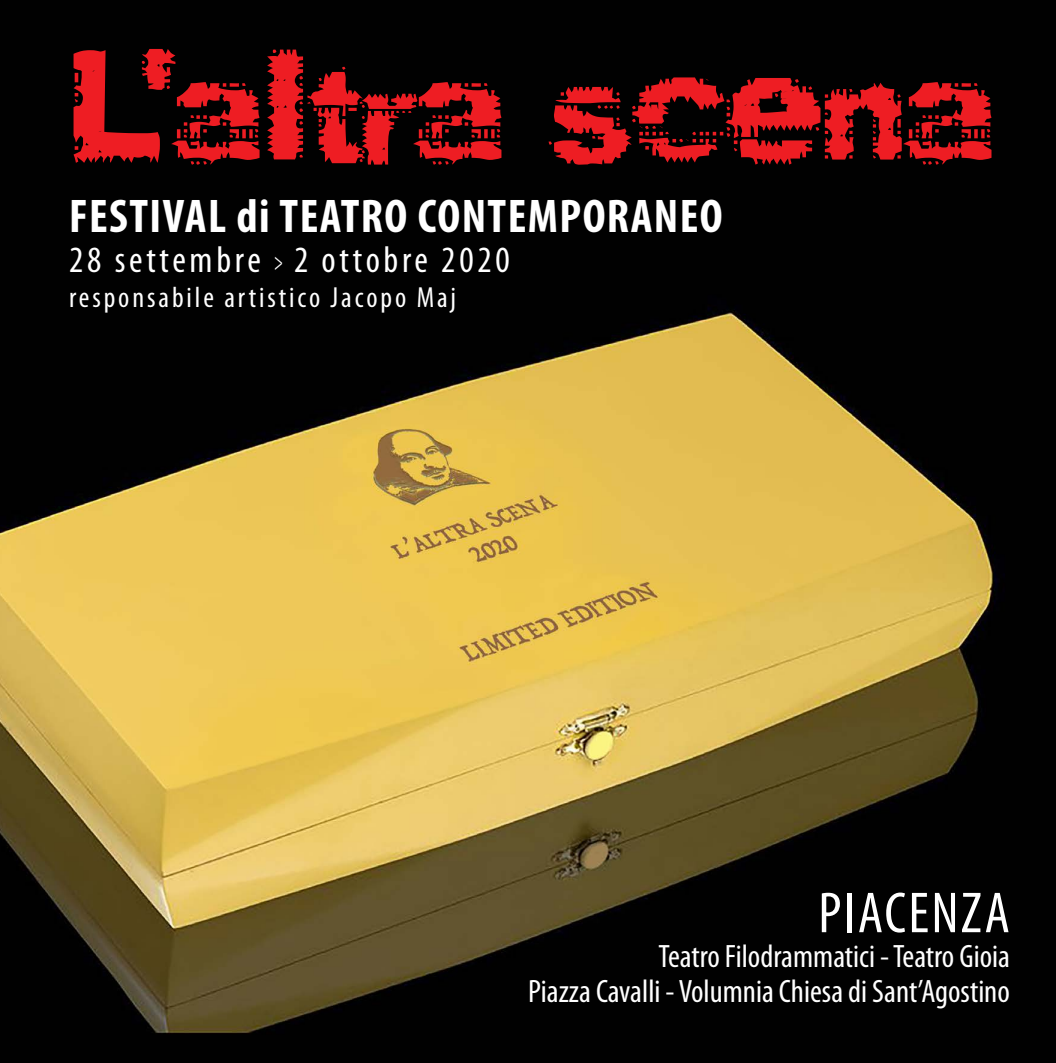
<style>
.page{position:relative;width:1056px;height:1063px;background:#fff}
.page>*{position:absolute;margin:0;border:0;box-sizing:border-box;transform-origin:0 0}
.t1{font:125px "Prefix";letter-spacing:-.08em;color:#ee1d23}
.t2{font:condensed 58.25px "Myriad Pro";letter-spacing:.04em;color:#fff}
.t3{font:700 condensed 47.5px "Myriad Pro";letter-spacing:.03em;color:#fff}
.t4{font:condensed 37.25px "Myriad Pro";letter-spacing:.1em;color:#fff}
.t5{font:condensed 32.5px "Myriad Pro";color:#fff}
.t6{font:condensed 29.25px "Myriad Pro";letter-spacing:.1em;color:#fff}
.s1{font-size:25px}
</style>
<div class="page">
<img style="left:0;top:0;width:1056px;height:1063px">
<p class="t1" style="left:67px;top:44px;width:929px">L’altra scena</p>
<p class="t3" style="left:69px;top:187px;width:655px">FESTIVAL di TEATRO CONTEMPORANEO</p>
<p class="t4" style="left:69px;top:237px;width:442px">28 settembre <span class="s1">&gt;</span> 2 ottobre 2020</p>
<p class="t6" style="left:69px;top:280px;width:388px">responsabile artistico Jacopo Maj</p>
<p class="t2" style="left:818px;top:878px;width:193px">PIACENZA</p>
<p class="t5" style="left:659px;top:937px;width:353px">Teatro Filodrammatici - Teatro Gioia</p>
<p class="t5" style="left:528px;top:972px;width:483px">Piazza Cavalli - Volumnia Chiesa di Sant’Agostino</p>
</div>
